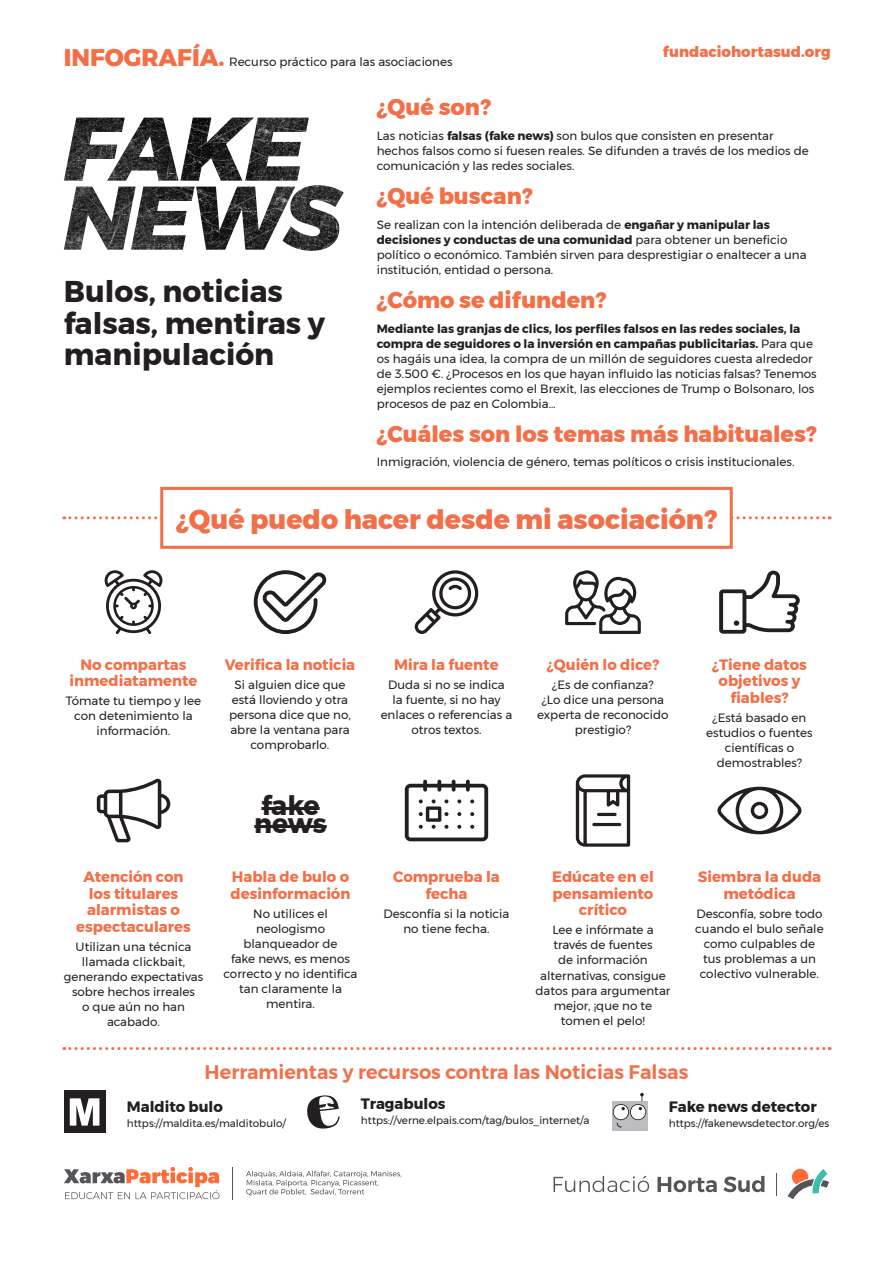
<style>
.page{position:relative;width:893px;height:1263px;background:#fff}
.page>*{position:absolute;margin:0;border:0;box-sizing:border-box;transform-origin:0 0}
.t1{font:700 30px/31.5px "Montserrat";color:#231f20}
.t2{font:800 27px "Montserrat";color:#f36f48}
.t3{font:700 27px "Montserrat";letter-spacing:-.01em;color:#231f20}
.t4{font:800 22.5px "Montserrat";color:#f36f48}
.t5{font:600 19.5px "Montserrat";color:#f36f48}
.t6{font:700 15px/16.5px "Montserrat";color:#f36f48;text-align:center}
.t7{font:700 15px "Montserrat";color:#231f20}
.t8{font:800 15px "Montserrat";color:#f36f48}
.t9{font:12px/15px "Montserrat";color:#231f20;text-align:center}
.t10{font:10.5px "Montserrat";color:#231f20}
.s1{font-weight:800;font-size:24px;color:#f36f48}
.s2{font-weight:700}
</style>
<div class="page">
<svg style="left:254px;top:570px;width:73px;height:64px"></svg>
<svg style="left:415px;top:570px;width:63px;height:64px"></svg>
<svg style="left:565px;top:570px;width:76px;height:64px"></svg>
<svg style="left:104px;top:570px;width:59px;height:64px"></svg>
<svg style="left:719px;top:571px;width:81px;height:63px"></svg>
<svg style="left:97px;top:778px;width:73px;height:64px"></svg>
<svg style="left:405px;top:780px;width:83px;height:61px"></svg>
<hr style="left:261px;top:807px;width:59px;height:3px;background:#231f20">
<hr style="left:254px;top:825px;width:73px;height:3px;background:#231f20">
<svg style="left:576px;top:774px;width:54px;height:73px"></svg>
<hr style="left:597px;top:813px;width:20px;height:3px;background:#231f20;border-radius:2px">
<hr style="left:592px;top:823px;width:29px;height:3px;background:#231f20;border-radius:2px">
<svg style="left:717px;top:787px;width:85px;height:47px"></svg>
<svg style="left:64px;top:1047px;width:766px;height:3px"></svg>
<div style="left:64px;top:1090px;width:41px;height:43px;background:#231f20"></div>
<svg style="left:70px;top:1098px;width:29px;height:27px"></svg>
<svg style="left:307px;top:1095px;width:33px;height:34px"></svg>
<div style="left:612px;top:1101px;width:35px;height:30px;background:#bcbdc0"></div>
<svg style="left:613px;top:1093px;width:33px;height:34px"></svg>
<img style="left:64px;top:118px;width:245px;height:63px">
<img style="left:64px;top:185px;width:280px;height:66px">
<svg style="left:64px;top:516px;width:766px;height:3px"></svg>
<div style="left:162px;top:488px;width:569px;height:59px;background:#fff"></div>
<div style="left:160px;top:487px;width:573px;height:62px;border:3px solid #f36f48"></div>
<svg style="left:788px;top:1169px;width:41px;height:30px"></svg>
<svg style="left:554px;top:1176px;width:210px;height:16px"></svg>
<svg style="left:776px;top:1173px;width:1px;height:22px"></svg>
<hr style="left:232px;top:1167px;width:1px;height:32px;background:#54555a">
<svg style="left:246px;top:1171px;width:155px;height:24px"></svg>
<svg style="left:64px;top:1167px;width:155px;height:32px"></svg>
<p class="t9" style="left:64px;top:54px;width:390px"><span class="s1">INFOGRAFÍA.</span> Recurso práctico para las asociaciones</p>
<p class="t8" style="left:663px;top:40px;width:169px">fundaciohortasud.org</p>
<p class="t1" style="left:64px;top:276px;width:263px">Bulos, noticias falsas, mentiras y manipulación</p>
<p class="t4" style="left:377px;top:89px;width:116px">¿Qué son?</p>
<p class="t9" style="left:377px;top:128px;width:434px;text-align:left">Las noticias <span class="s2">falsas (fake news)</span> son bulos que consisten en presentar hechos falsos como si fuesen reales. Se difunden a través de los medios de comunicación y las redes sociales.</p>
<p class="t4" style="left:377px;top:178px;width:157px">¿Qué buscan?</p>
<p class="t9" style="left:377px;top:217px;width:431px;text-align:left">Se realizan con la intención deliberada de <span class="s2">engañar y manipular las decisiones y conductas de una comunidad</span> para obtener un beneficio político o económico. También sirven para desprestigiar o enaltecer a una institución, entidad o persona.</p>
<p class="t4" style="left:377px;top:282px;width:231px">¿Cómo se difunden?</p>
<p class="t9" style="left:377px;top:321px;width:441px;text-align:left"><span class="s2">Mediante las granjas de clics, los perfiles falsos en las redes sociales, la compra de seguidores o la inversión en campañas publicitarias.</span> Para que os hagáis una idea, la compra de un millón de seguidores cuesta alrededor de 3.500 €. ¿Procesos en los que hayan influido las noticias falsas? Tenemos ejemplos recientes como el Brexit, las elecciones de Trump o Bolsonaro, los procesos de paz en Colombia…</p>
<p class="t4" style="left:377px;top:416px;width:442px">¿Cuáles son los temas más habituales?</p>
<p class="t9" style="left:377px;top:455px;width:419px">Inmigración, violencia de género, temas políticos o crisis institucionales.</p>
<p class="t2" style="left:176px;top:497px;width:542px">¿Qué puedo hacer desde mi asociación?</p>
<p class="t6" style="left:70px;top:656px;width:129px">No compartas inmediatamente</p>
<p class="t9" style="left:66px;top:693px;width:137px">Tómate tu tiempo y lee con detenimiento la información.</p>
<p class="t6" style="left:76px;top:869px;width:116px">Atención con los titulares alarmistas o espectaculares</p>
<p class="t9" style="left:64px;top:939px;width:141px">Utilizan una técnica llamada clickbait, generando expectativas sobre hechos irreales<br>o que aún no han acabado.</p>
<p class="t6" style="left:225px;top:656px;width:132px">Verifica la noticia</p>
<p class="t9" style="left:229px;top:677px;width:123px">Si alguien dice que está lloviendo y otra persona dice que no, abre la ventana para comprobarlo.</p>
<p class="t3" style="left:261px;top:783px;width:60px">fake</p>
<p class="t3" style="left:254px;top:801px;width:74px">news</p>
<p class="t6" style="left:231px;top:869px;width:121px;text-align:left">Habla de bulo o desinformación</p>
<p class="t9" style="left:224px;top:906px;width:135px">No utilices el neologismo blanqueador de<br>fake news, es menos correcto y no identifica tan claramente la mentira.</p>
<p class="t6" style="left:394px;top:656px;width:106px">Mira la fuente</p>
<p class="t9" style="left:381px;top:677px;width:133px">Duda si no se indica<br>la fuente, si no hay enlaces o referencias a otros textos.</p>
<p class="t6" style="left:393px;top:869px;width:108px">Comprueba la fecha</p>
<p class="t9" style="left:383px;top:906px;width:127px">Desconfía si la noticia no tiene fecha.</p>
<p class="t6" style="left:547px;top:656px;width:114px">¿Quién lo dice?</p>
<p class="t9" style="left:537px;top:677px;width:133px">¿Es de confianza?<br>¿Lo dice una persona experta de reconocido prestigio?</p>
<p class="t6" style="left:552px;top:869px;width:103px">Edúcate en el pensamiento crítico</p>
<p class="t9" style="left:535px;top:922px;width:136px">Lee e infórmate a través de fuentes<br>de información alternativas, consigue datos para argumentar mejor, ¡que no te tomen el pelo!</p>
<p class="t6" style="left:712px;top:656px;width:96px">¿Tiene datos objetivos y fiables?</p>
<p class="t9" style="left:706px;top:710px;width:108px">¿Está basado en estudios o fuentes científicas o demostrables?</p>
<p class="t6" style="left:698px;top:869px;width:125px">Siembra la duda metódica</p>
<p class="t9" style="left:695px;top:906px;width:130px">Desconfía, sobre todo cuando el bulo señale como culpables de tus problemas a un colectivo vulnerable.</p>
<p class="t5" style="left:205px;top:1056px;width:485px">Herramientas y recursos contra las Noticias Falsas</p>
<p class="t7" style="left:127px;top:1094px;width:98px">Maldito bulo</p>
<p class="t10" style="left:127px;top:1115px;width:161px">https://maldita.es/malditobulo/</p>
<p class="t7" style="left:361px;top:1092px;width:86px">Tragabulos</p>
<p class="t10" style="left:361px;top:1112px;width:230px">https://verne.elpais.com/tag/bulos_internet/a</p>
<p class="t7" style="left:669px;top:1094px;width:149px">Fake news detector</p>
<p class="t10" style="left:669px;top:1115px;width:162px">https://fakenewsdetector.org/es</p>
</div>
